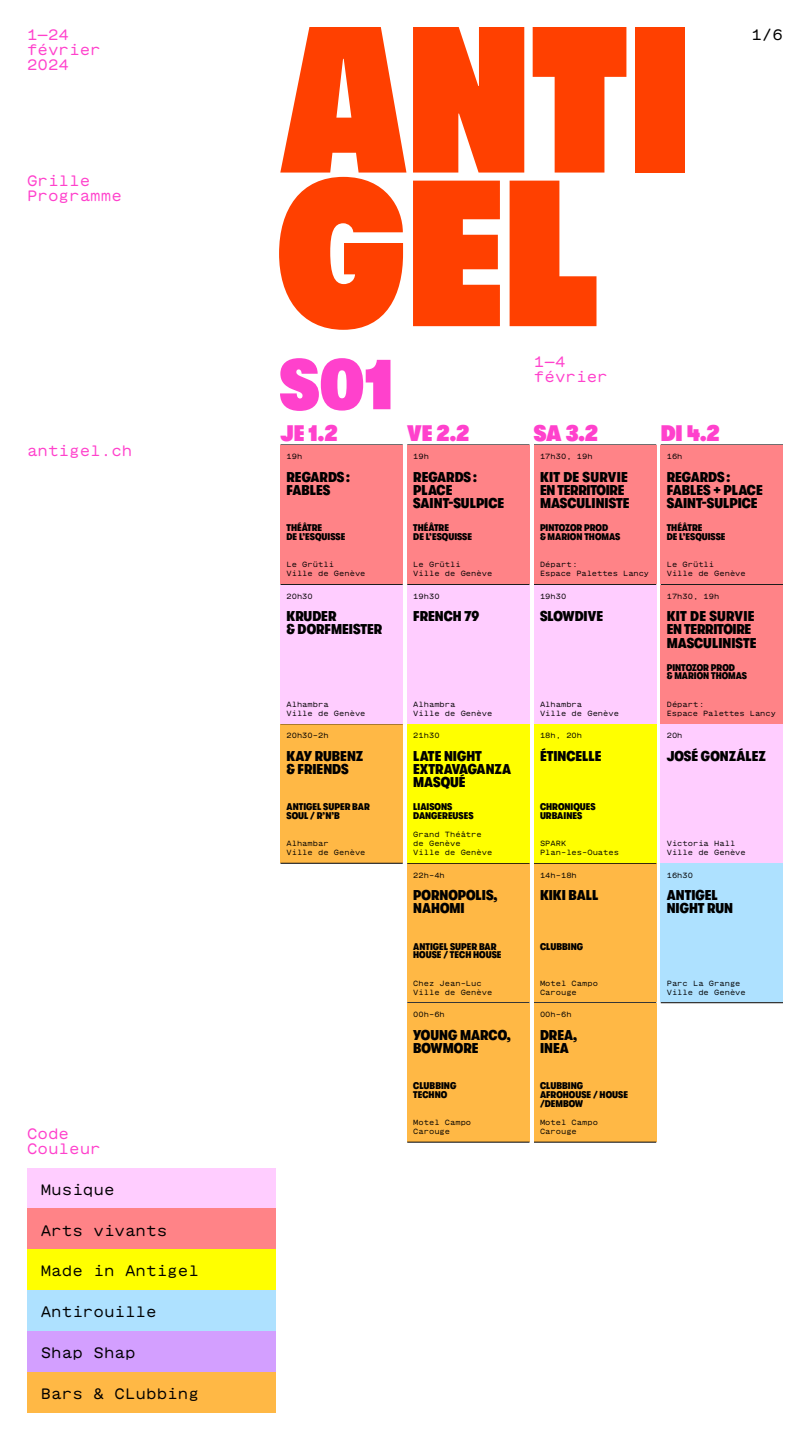
<style>
.page{position:relative;width:810px;height:1440px;background:#fff}
.page>*{position:absolute;margin:0;border:0;box-sizing:border-box;transform-origin:0 0}
.t1{font:800 condensed 70.57px "GT Walsheim";color:#ff41cc}
.t2{font:800 condensed 22.5px "GT Walsheim";color:#ff41cc}
.t3{font:15px "GT Maru Mono";color:#000}
.t4{font:15px/15px "GT Maru Mono";color:#ff41cc}
.t5{font:900 condensed 14.25px/13.5px "GT Walsheim";color:#000}
.t6{font:900 condensed 9.75px/9px "GT Walsheim";color:#000}
.t7{font:7.5px/9px "GT Maru Mono";color:#000}
</style>
<div class="page">
<hr style="left:407px;top:1002px;width:123px;height:1px;background:#000">
<hr style="left:534px;top:1002px;width:122px;height:1px;background:#000">
<div style="left:407px;top:864px;width:123px;height:138px;background:#ffb845"></div>
<div style="left:534px;top:864px;width:122px;height:138px;background:#ffb845"></div>
<div style="left:280px;top:724px;width:123px;height:139px;background:#ffb845"></div>
<div style="left:407px;top:1003px;width:123px;height:139px;background:#ffb845"></div>
<div style="left:534px;top:1003px;width:122px;height:139px;background:#ffb845"></div>
<hr style="left:280px;top:863px;width:123px;height:1px;background:#000">
<hr style="left:407px;top:1142px;width:123px;height:1px;background:#000">
<hr style="left:534px;top:1142px;width:122px;height:1px;background:#000">
<hr style="left:280px;top:584px;width:123px;height:1px;background:#000">
<hr style="left:280px;top:723px;width:123px;height:1px;background:#000">
<hr style="left:407px;top:584px;width:123px;height:1px;background:#000">
<hr style="left:534px;top:584px;width:122px;height:1px;background:#000">
<hr style="left:661px;top:584px;width:122px;height:1px;background:#000">
<hr style="left:407px;top:723px;width:123px;height:1px;background:#000">
<hr style="left:407px;top:863px;width:123px;height:1px;background:#000">
<hr style="left:534px;top:723px;width:122px;height:1px;background:#000">
<hr style="left:534px;top:863px;width:122px;height:1px;background:#000">
<hr style="left:661px;top:723px;width:122px;height:1px;background:#000">
<hr style="left:661px;top:863px;width:122px;height:1px;background:#000">
<hr style="left:661px;top:1002px;width:122px;height:1px;background:#000">
<div style="left:280px;top:445px;width:123px;height:139px;background:#ff8387"></div>
<div style="left:280px;top:585px;width:123px;height:138px;background:#ffcdff"></div>
<div style="left:407px;top:445px;width:123px;height:139px;background:#ff8387"></div>
<div style="left:534px;top:445px;width:122px;height:139px;background:#ff8387"></div>
<div style="left:661px;top:445px;width:122px;height:139px;background:#ff8387"></div>
<div style="left:407px;top:585px;width:123px;height:138px;background:#ffcdff"></div>
<div style="left:534px;top:585px;width:122px;height:138px;background:#ffcdff"></div>
<div style="left:661px;top:585px;width:122px;height:138px;background:#ff8387"></div>
<div style="left:407px;top:724px;width:123px;height:139px;background:#ff0"></div>
<div style="left:534px;top:724px;width:122px;height:139px;background:#ff0"></div>
<div style="left:661px;top:724px;width:122px;height:139px;background:#ffcdff"></div>
<div style="left:661px;top:864px;width:122px;height:138px;background:#aee1ff"></div>
<svg style="left:533px;top:27px;width:93px;height:146px"></svg>
<div style="left:636px;top:27px;width:49px;height:146px;background:#ff4000"></div>
<svg style="left:413px;top:181px;width:87px;height:145px;background:#ff5116"></svg>
<svg style="left:510px;top:181px;width:87px;height:145px"></svg>
<svg style="left:279px;top:27px;width:127px;height:303px"></svg>
<svg style="left:413px;top:27px;width:111px;height:146px;background:#ff4f14"></svg>
<div style="left:27px;top:1168px;width:249px;height:41px;background:#ffcdff"></div>
<div style="left:27px;top:1209px;width:249px;height:40px;background:#ff8387"></div>
<div style="left:27px;top:1249px;width:249px;height:41px;background:#ff0"></div>
<div style="left:27px;top:1290px;width:249px;height:41px;background:#aee1ff"></div>
<div style="left:27px;top:1331px;width:249px;height:41px;background:#d39fff"></div>
<div style="left:27px;top:1372px;width:249px;height:41px;background:#ffb845"></div>
<h3 class="t4" style="left:27px;top:27px;width:75px">1—24 février<br>2024</h3>
<h3 class="t4" style="left:27px;top:173px;width:96px">Grille<br>Programme</h3>
<h3 class="t4" style="left:27px;top:443px;width:107px">antigel.ch</h3>
<h3 class="t4" style="left:27px;top:1126px;width:75px">Code<br>Couleur</h3>
<h3 class="t3" style="left:41px;top:1181px;width:75px">Musique</h3>
<h3 class="t3" style="left:41px;top:1222px;width:128px">Arts vivants</h3>
<h3 class="t3" style="left:41px;top:1262px;width:160px">Made in Antigel</h3>
<h3 class="t3" style="left:41px;top:1303px;width:117px">Antirouille</h3>
<h3 class="t3" style="left:41px;top:1344px;width:96px">Shap Shap</h3>
<h3 class="t3" style="left:41px;top:1385px;width:160px">Bars &amp; CLubbing</h3>
<h1 class="t1" style="left:280px;top:346px;width:116px">S01</h1>
<h3 class="t4" style="left:534px;top:354px;width:75px">1—4 février</h3>
<h3 class="t3" style="left:751px;top:26px;width:33px">1/6</h3>
<h2 class="t2" style="left:280px;top:421px;width:59px">JE 1.2</h2>
<h2 class="t2" style="left:407px;top:421px;width:64px">VE 2.2</h2>
<h2 class="t2" style="left:534px;top:421px;width:65px">SA 3.2</h2>
<h2 class="t2" style="left:661px;top:421px;width:61px">DI 4.2</h2>
<p class="t7" style="left:286px;top:452px;width:17px">19h</p>
<h3 class="t5" style="left:286px;top:470px;width:65px">REGARDS :<br>FABLES</h3>
<h3 class="t6" style="left:286px;top:523px;width:60px">THÉÂTRE<br>DE L’ESQUISSE</h3>
<p class="t7" style="left:286px;top:560px;width:81px">Le Grütli<br>Ville de Genève</p>
<p class="t7" style="left:286px;top:591px;width:28px">20h30</p>
<h3 class="t5" style="left:286px;top:609px;width:97px">KRUDER<br>&amp; DORFMEISTER</h3>
<p class="t7" style="left:413px;top:452px;width:17px">19h</p>
<h3 class="t5" style="left:413px;top:470px;width:92px">REGARDS :<br>PLACE<br>SAINT-SULPICE</h3>
<h3 class="t6" style="left:413px;top:523px;width:60px">THÉÂTRE<br>DE L’ESQUISSE</h3>
<p class="t7" style="left:413px;top:560px;width:81px">Le Grütli<br>Ville de Genève</p>
<p class="t7" style="left:540px;top:452px;width:54px">17h30, 19h</p>
<h3 class="t5" style="left:540px;top:470px;width:91px">KIT DE SURVIE<br>EN TERRITOIRE<br>MASCULINISTE</h3>
<h3 class="t6" style="left:540px;top:523px;width:82px">PINTOZOR PROD<br>&amp; MARION THOMAS</h3>
<p class="t7" style="left:540px;top:560px;width:111px">Départ:<br>Espace Palettes Lancy</p>
<p class="t7" style="left:667px;top:452px;width:17px">16h</p>
<h3 class="t5" style="left:667px;top:470px;width:98px">REGARDS :<br>FABLES + PLACE<br>SAINT-SULPICE</h3>
<h3 class="t6" style="left:667px;top:523px;width:60px">THÉÂTRE<br>DE L’ESQUISSE</h3>
<p class="t7" style="left:667px;top:560px;width:81px">Le Grütli<br>Ville de Genève</p>
<p class="t7" style="left:413px;top:591px;width:28px">19h30</p>
<h3 class="t5" style="left:413px;top:609px;width:68px">FRENCH 79</h3>
<p class="t7" style="left:540px;top:591px;width:28px">19h30</p>
<h3 class="t5" style="left:540px;top:609px;width:65px">SLOWDIVE</h3>
<p class="t7" style="left:667px;top:591px;width:54px">17h30, 19h</p>
<h3 class="t5" style="left:667px;top:609px;width:91px">KIT DE SURVIE<br>EN TERRITOIRE<br>MASCULINISTE</h3>
<h3 class="t6" style="left:667px;top:663px;width:82px">PINTOZOR PROD<br>&amp; MARION THOMAS</h3>
<p class="t7" style="left:667px;top:699px;width:111px">Départ:<br>Espace Palettes Lancy</p>
<p class="t7" style="left:413px;top:699px;width:81px">Alhambra<br>Ville de Genève</p>
<p class="t7" style="left:413px;top:731px;width:12px">19</p>
<h3 class="t5" style="left:413px;top:749px;width:68px">FRENCH 79</h3>
<p class="t7" style="left:540px;top:699px;width:81px">Alhambra<br>Ville de Genève</p>
<p class="t7" style="left:545px;top:731px;width:23px">9 30</p>
<h3 class="t5" style="left:540px;top:749px;width:58px">SLOWDIV</h3>
<p class="t7" style="left:286px;top:699px;width:81px">Alhambra<br>Ville de Genève</p>
<p class="t7" style="left:413px;top:731px;width:28px">21h30</p>
<h3 class="t5" style="left:413px;top:749px;width:100px">LATE NIGHT<br>EXTRAVAGANZA<br>MASQUÉ</h3>
<h3 class="t6" style="left:413px;top:802px;width:62px">LIAISONS<br>DANGEREUSES</h3>
<p class="t7" style="left:413px;top:830px;width:81px">Grand Théâtre de Genève<br>Ville de Genève</p>
<p class="t7" style="left:540px;top:731px;width:44px">18h, 20h</p>
<h3 class="t5" style="left:540px;top:749px;width:63px">ÉTINCELLE</h3>
<p class="t7" style="left:667px;top:731px;width:17px">20h</p>
<h3 class="t5" style="left:667px;top:749px;width:101px">JOSÉ GONZÁLEZ</h3>
<p class="t7" style="left:286px;top:731px;width:44px">20h30–2h</p>
<h3 class="t5" style="left:286px;top:749px;width:78px">KAY RUBENZ &amp; FRIENDS</h3>
<h3 class="t6" style="left:286px;top:802px;width:85px">ANTIGEL SUPER BAR<br>SOUL / R’N’B</h3>
<p class="t7" style="left:286px;top:839px;width:81px">Alhambar<br>Ville de Genève</p>
<h3 class="t6" style="left:540px;top:802px;width:57px">CHRONIQUES<br>URBAINES</h3>
<p class="t7" style="left:540px;top:839px;width:81px">SPARK<br>Plan-les-Ouates</p>
<p class="t7" style="left:667px;top:839px;width:81px">Victoria Hall<br>Ville de Genève</p>
<p class="t7" style="left:667px;top:870px;width:28px">16h30</p>
<h3 class="t5" style="left:667px;top:888px;width:68px">ANTIGEL<br>NIGHT RUN</h3>
<p class="t7" style="left:413px;top:839px;width:44px">Alhambra</p>
<p class="t7" style="left:540px;top:839px;width:81px">Alhambra<br>Ville de Genève</p>
<p class="t7" style="left:413px;top:870px;width:33px">22h–4h</p>
<h3 class="t5" style="left:413px;top:888px;width:86px">PORNOPOLIS,<br>NAHOMI</h3>
<h3 class="t6" style="left:413px;top:942px;width:90px">ANTIGEL SUPER BAR<br>HOUSE / TECH HOUSE</h3>
<p class="t7" style="left:413px;top:978px;width:81px">Chez Jean-Luc<br>Ville de Genève</p>
<p class="t7" style="left:540px;top:870px;width:38px">14h–18h</p>
<h3 class="t5" style="left:540px;top:888px;width:60px">KIKI BALL</h3>
<h3 class="t6" style="left:540px;top:942px;width:45px">CLUBBING</h3>
<p class="t7" style="left:540px;top:978px;width:59px">Motel Campo<br>Carouge</p>
<p class="t7" style="left:667px;top:978px;width:81px">Parc La Grange<br>Ville de Genève</p>
<p class="t7" style="left:413px;top:1010px;width:33px">00h–6h</p>
<h3 class="t5" style="left:413px;top:1028px;width:99px">YOUNG MARCO,<br>BOWMORE</h3>
<h3 class="t6" style="left:413px;top:1081px;width:45px">CLUBBING<br>TECHNO</h3>
<p class="t7" style="left:413px;top:1118px;width:59px">Motel Campo<br>Carouge</p>
<p class="t7" style="left:540px;top:1010px;width:33px">00h–6h</p>
<h3 class="t5" style="left:540px;top:1028px;width:39px">DREA,<br>INEA</h3>
<h3 class="t6" style="left:540px;top:1081px;width:89px">CLUBBING<br>AFROHOUSE / HOUSE /DEMBOW</h3>
<p class="t7" style="left:540px;top:1118px;width:59px">Motel Campo<br>Carouge</p>
</div>
